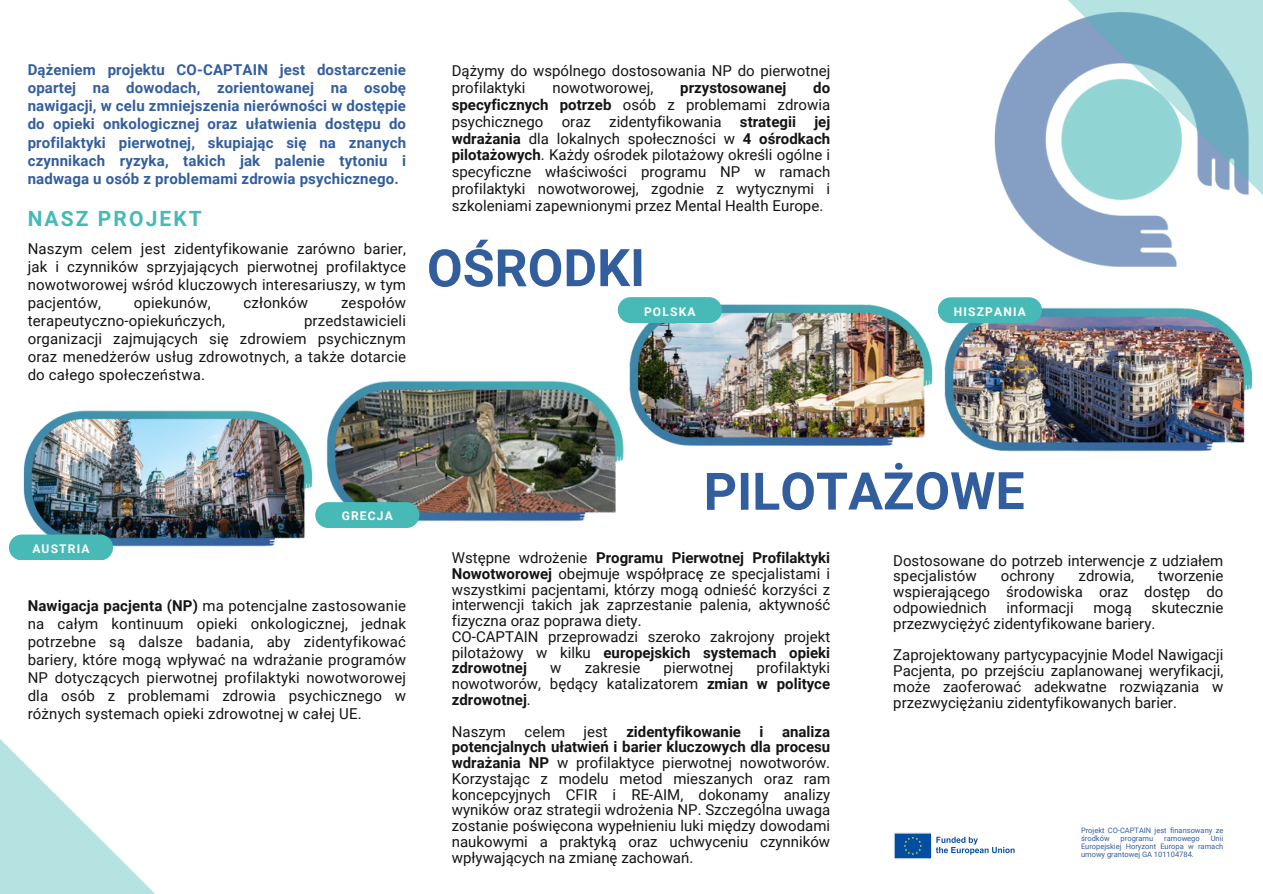
<style>
.page{position:relative;width:1263px;height:894px;background:#fff}
.page>*{position:absolute;margin:0;border:0;box-sizing:border-box;transform-origin:0 0}
.t1{font:700 51.9px "Roboto";letter-spacing:-.005em;color:#335e9e}
.t2{font:700 21px "Roboto";letter-spacing:.1em;color:#47bab7}
.t3{font:15px/15.8px "Roboto";color:#141414;text-align:justify}
.t4{font:700 15px/18px "Roboto";letter-spacing:.01em;color:#335e9e;text-align:justify}
.t5{font:700 15px "Roboto";color:#141414}
.t6{font:700 12px "Roboto";letter-spacing:.1em;color:#fff}
.t7{font:7.5px/8.1px "Roboto";color:#335e9e}
.s1{font-weight:700}
</style>
<div class="page">
<img style="left:994px;top:66px;width:24px;height:147px">
<svg style="left:1018px;top:0;width:245px;height:267px"></svg>
<img style="left:321px;top:381px;width:301px;height:147px">
<img style="left:622px;top:297px;width:316px;height:164px">
<img style="left:938px;top:303px;width:315px;height:149px">
<img style="left:23px;top:410px;width:290px;height:144px">
<div style="left:9px;top:534px;width:104px;height:26px;background:#47bab7;border-radius:13px"></div>
<div style="left:315px;top:502px;width:104px;height:26px;background:#47bab7;border-radius:13px"></div>
<div style="left:618px;top:297px;width:104px;height:26px;background:#47bab7;border-radius:13px"></div>
<div style="left:938px;top:297px;width:104px;height:26px;background:#47bab7;border-radius:13px"></div>
<img style="left:894px;top:832px;width:121px;height:26px">
<svg style="left:0;top:739px;width:154px;height:154px"></svg>
<p class="t4" style="left:28px;top:61px;width:380px">Dążeniem projektu CO-CAPTAIN jest dostarczenie opartej na dowodach, zorientowanej na osobę nawigacji, w celu zmniejszenia nierówności w dostępie do opieki onkologicznej oraz ułatwienia dostępu do profilaktyki pierwotnej, skupiając się na znanych czynnikach ryzyka, takich jak palenie tytoniu i nadwaga u osób z problemami zdrowia psychicznego.</p>
<p class="t2" style="left:28px;top:206px;width:176px">NASZ PROJEKT</p>
<p class="t3" style="left:28px;top:240px;width:380px;line-height:18px">Naszym celem jest zidentyfikowanie zarówno barier, jak i czynników sprzyjających pierwotnej profilaktyce nowotworowej wśród kluczowych interesariuszy, w tym pacjentów,</p>
<p class="t3" style="left:134px;top:295px;width:78px">opiekunów,</p>
<p class="t3" style="left:243px;top:295px;width:66px">członków</p>
<p class="t3" style="left:341px;top:295px;width:67px">zespołów</p>
<p class="t3" style="left:28px;top:313px;width:199px">terapeutyczno-opiekuńczych,</p>
<p class="t3" style="left:28px;top:312px;width:380px;line-height:18px;text-indent:276px">przedstawicieli organizacji zajmujących się zdrowiem psychicznym oraz menedżerów usług zdrowotnych, a także dotarcie do całego społeczeństwa.</p>
<h5 class="t3" style="left:452px;top:62px;width:380px;line-height:16.8px">Dążymy do wspólnego dostosowania NP do pierwotnej profilaktyki</h5>
<h5 class="t3" style="left:452px;top:79px;width:380px;line-height:16.8px;text-indent:361px"><span class="s1">do specyficznych potrzeb</span> osób z problemami zdrowia psychicznego oraz zidentyfikowania <span class="s1">strategii jej wdrażania</span> dla lokalnych społeczności w <span class="s1">4 ośrodkach pilotażowych</span>. Każdy ośrodek pilotażowy określi ogólne i specyficzne właściwości programu NP w ramach profilaktyki nowotworowej, zgodnie z wytycznymi i szkoleniami zapewnionymi przez Mental Health Europe.</h5>
<h5 class="t3" style="left:552px;top:80px;width:102px">nowotworowej,</h5>
<h5 class="t5" style="left:680px;top:79px;width:108px">przystosowanej</h5>
<h5 class="t1" style="left:427px;top:238px;width:220px">OŚRODKI</h5>
<h4 class="t6" style="left:644px;top:304px;width:53px">POLSKA</h4>
<h4 class="t6" style="left:954px;top:304px;width:74px">HISZPANIA</h4>
<h5 class="t6" style="left:32px;top:541px;width:59px">AUSTRIA</h5>
<h4 class="t6" style="left:342px;top:509px;width:53px">GRECJA</h4>
<h5 class="t3" style="left:28px;top:597px;width:380px;line-height:18px"><span class="s1">Nawigacja pacjenta (NP)</span> ma potencjalne zastosowanie na całym kontinuum opieki onkologicznej, jednak potrzebne są dalsze badania, aby zidentyfikować bariery, które mogą wpływać na wdrażanie programów NP dotyczących pierwotnej profilaktyki nowotworowej dla osób z problemami zdrowia psychicznego w różnych systemach opieki zdrowotnej w całej UE.</h5>
<h4 class="t1" style="left:704px;top:461px;width:323px">PILOTAŻOWE</h4>
<p class="t3" style="left:452px;top:550px;width:380px;text-align:left">Wstępne wdrożenie <span class="s1">Programu Pierwotnej Profilaktyki Nowotworowej</span> obejmuje współpracę ze specjalistami i wszystkimi pacjentami, którzy mogą odnieść korzyści z interwencji takich jak zaprzestanie palenia, aktywność fizyczna oraz poprawa diety.<br>CO-CAPTAIN przeprowadzi szeroko zakrojony projekt pilotażowy w kilku <span class="s1">europejskich systemach opieki zdrowotnej</span></p>
<p class="t3" style="left:452px;top:660px;width:380px;text-indent:305px">profilaktyki nowotworów, będący katalizatorem <span class="s1">zmian w polityce zdrowotnej</span>.</p>
<p class="t3" style="left:452px;top:723px;width:380px">Naszym celem jest <span class="s1">zidentyfikowanie i analiza potencjalnych ułatwień i barier kluczowych dla procesu wdrażania NP</span> w profilaktyce pierwotnej nowotworów.<br>Korzystając z modelu metod mieszanych oraz ram koncepcyjnych CFIR i RE-AIM, dokonamy analizy wyników oraz strategii wdrożenia NP. Szczególna uwaga zostanie poświęcona wypełnieniu luki między dowodami naukowymi a praktyką oraz uchwyceniu czynników wpływających na zmianę zachowań.</p>
<p class="t3" style="left:550px;top:660px;width:13px">w</p>
<p class="t3" style="left:585px;top:660px;width:57px">zakresie</p>
<p class="t3" style="left:664px;top:660px;width:71px">pierwotnej</p>
<p class="t3" style="left:893px;top:552px;width:332px">Dostosowane do potrzeb interwencje z udziałem specjalistów</p>
<p class="t3" style="left:1001px;top:568px;width:55px">ochrony</p>
<p class="t3" style="left:1078px;top:568px;width:57px">zdrowia,</p>
<p class="t3" style="left:893px;top:568px;width:332px;text-indent:265px">tworzenie wspierającego środowiska oraz dostęp do odpowiednich</p>
<p class="t3" style="left:1006px;top:599px;width:69px">informacji</p>
<p class="t3" style="left:1093px;top:599px;width:40px">mogą</p>
<p class="t3" style="left:893px;top:599px;width:332px;text-indent:258px">skutecznie przezwyciężyć zidentyfikowane bariery.</p>
<h1 class="t3" style="left:893px;top:647px;width:332px">Zaprojektowany partycypacyjnie Model Nawigacji Pacjenta, po przejściu zaplanowanej weryfikacji, może zaoferować adekwatne rozwiązania w przezwyciężaniu zidentyfikowanych barier.</h1>
<h4 class="t7" style="left:1081px;top:826px;width:144px">Projekt CO-CAPTAIN jest finansowany ze środków</h4>
<h4 class="t7" style="left:1081px;top:834px;width:144px;text-align:justify;text-indent:130px">Unii Europejskiej Horyzont Europa w ramach umowy grantowej GA 101104784.</h4>
<h4 class="t7" style="left:1121px;top:834px;width:34px">programu</h4>
<h4 class="t7" style="left:1164px;top:834px;width:37px">ramowego</h4>
</div>
